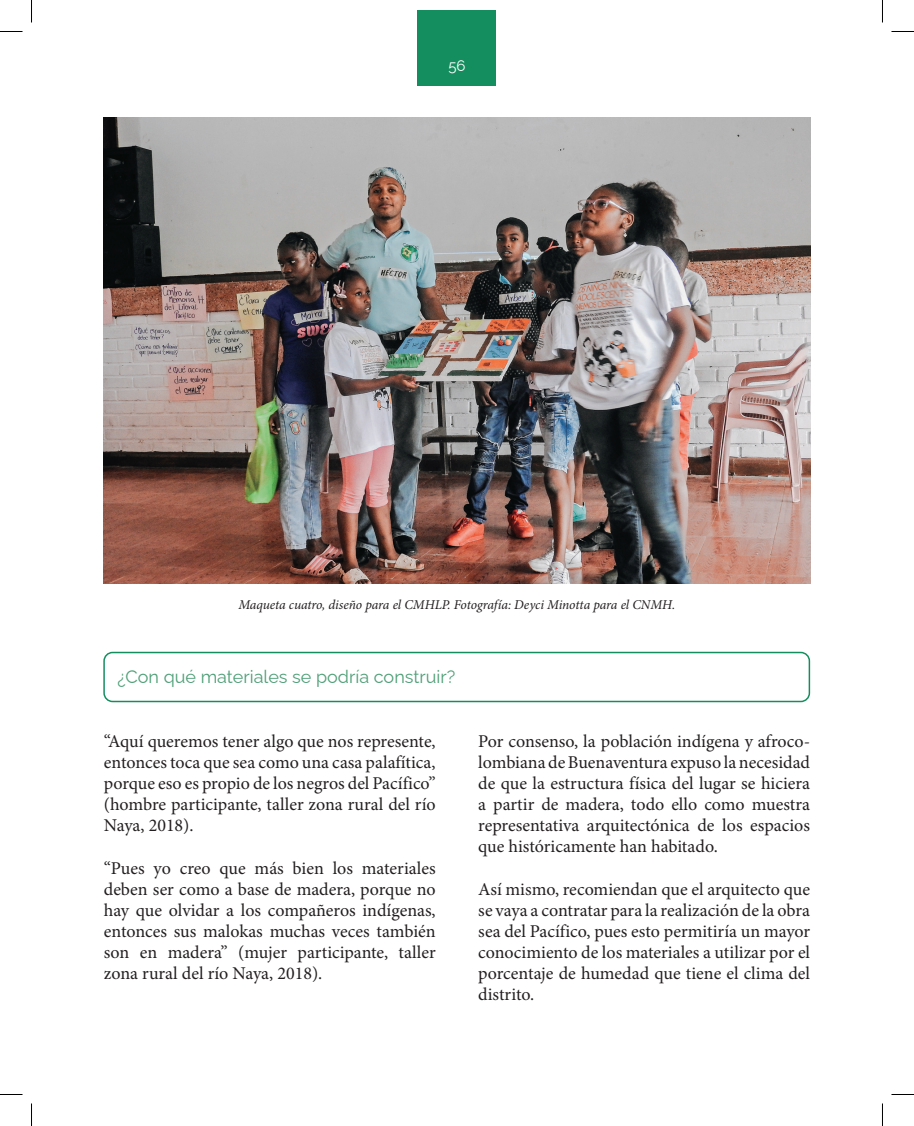
<style>
.page{position:relative;width:914px;height:1126px;background:#fff}
.page>*{position:absolute;margin:0;border:0;box-sizing:border-box;transform-origin:0 0}
.t1{font:18px/21.1px "Minion Pro";color:#231f20;text-align:justify}
.t2{font:100 18px "Raleway";color:#4f9f77}
.t3{font:100 15px "Raleway";color:#fff}
.t4{font:italic 13.5px "Minion Pro";letter-spacing:-.005em;color:#231f20}
</style>
<div class="page">
<div style="left:417px;top:10px;width:79px;height:75px;background:#158e5f"></div>
<img style="left:104px;top:117px;width:706px;height:466px">
<div style="left:103px;top:652px;width:707px;height:50px;border:2px solid #158e5f;border-radius:9px"></div>
<svg style="left:0;top:31px;width:22px;height:1px"></svg>
<svg style="left:891px;top:31px;width:22px;height:1px"></svg>
<svg style="left:0;top:1094px;width:22px;height:1px"></svg>
<svg style="left:891px;top:1094px;width:22px;height:1px"></svg>
<svg style="left:31px;top:0;width:1px;height:22px"></svg>
<svg style="left:31px;top:1103px;width:1px;height:23px"></svg>
<svg style="left:882px;top:0;width:1px;height:22px"></svg>
<svg style="left:882px;top:1103px;width:1px;height:23px"></svg>
<p class="t3" style="left:448px;top:54px;width:19px">56</p>
<p class="t4" style="left:238px;top:596px;width:438px">Maqueta cuatro, diseño para el CMHLP. Fotografía: Deyci Minotta para el CNMH.</p>
<p class="t2" style="left:118px;top:662px;width:339px">¿Con qué materiales se podría construir?</p>
<p class="t1" style="left:104px;top:730px;width:333px">“Aquí queremos tener algo que nos represente, entonces toca que sea como una casa palafítica, porque eso es propio de los negros del Pacífico” (hombre participante, taller zona rural del río Naya, 2018).</p>
<p class="t1" style="left:104px;top:857px;width:333px">“Pues yo creo que más bien los materiales deben ser como a base de madera, porque no hay que olvidar a los compañeros indígenas, entonces sus malokas muchas veces también son en madera” (mujer participante, taller zona rural del río Naya, 2018).</p>
<p class="t1" style="left:478px;top:730px;width:333px">Por consenso, la población indígena y afroco&shy;lombiana de Buenaventura expuso la necesidad de que la estructura física del lugar se hiciera a partir de madera, todo ello como muestra representativa arquitectónica de los espacios que históricamente han habitado.</p>
<p class="t1" style="left:478px;top:878px;width:333px">Así mismo, recomiendan que el arquitecto que se vaya a contratar para la realización de la obra sea del Pacífico, pues esto permitiría un mayor conocimiento de los materiales a utilizar por el porcentaje de humedad que tiene el clima del distrito.</p>
</div>
